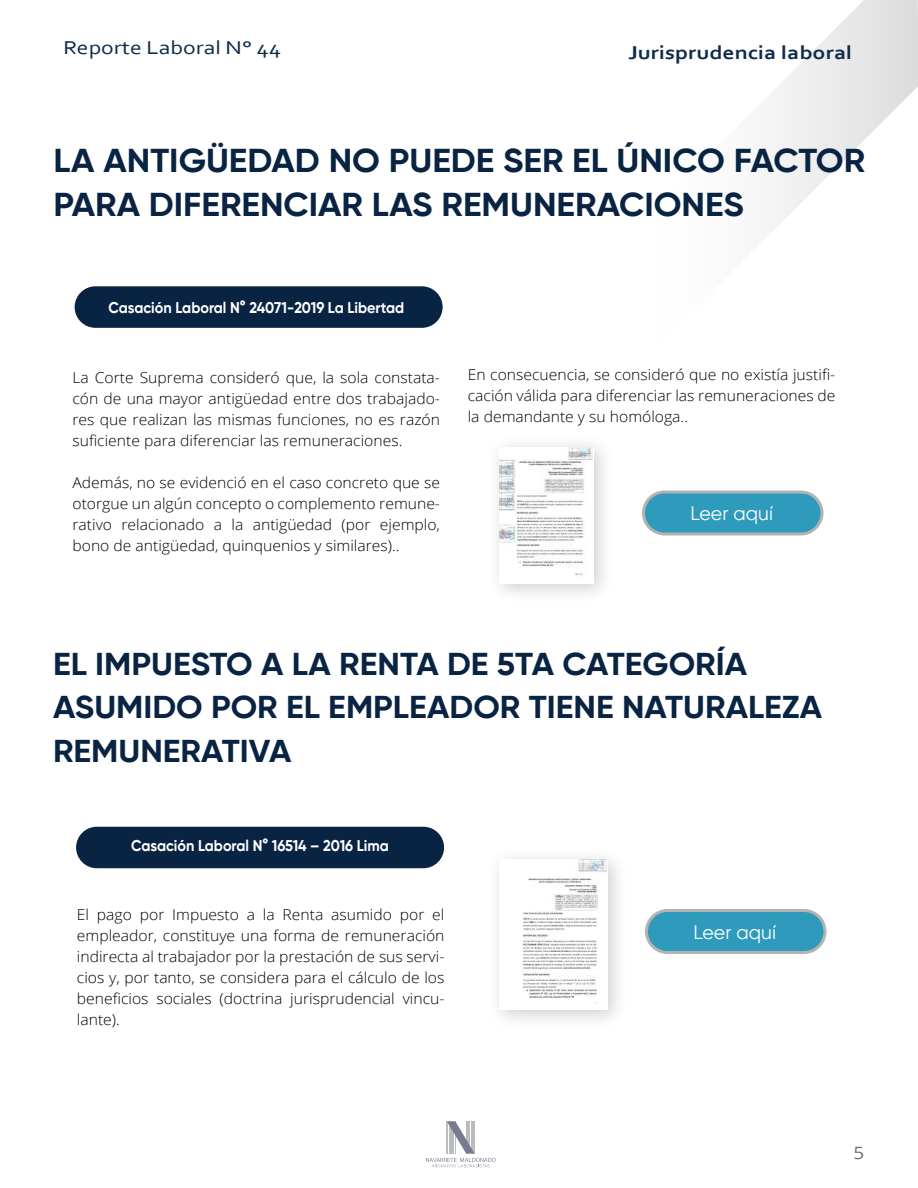
<style>
.page{position:relative;width:918px;height:1188px;background:#fff}
.page>*{position:absolute;margin:0;border:0;box-sizing:border-box;transform-origin:0 0}
.t1{font:700 33px/43.5px "Gilroy";color:#092342;scale:1.06 1}
.t2{font:700 31.5px/43.5px "Gilroy";color:#092342;scale:1.06 1}
.t3{font:700 19.5px "Corbel";color:#0e2c49;scale:1.21 1}
.t4{font:19.5px "Corbel";color:#0e2c49;scale:1.21 1}
.t5{font:19.5px "Gilroy";color:#fff}
.t6{font:16.95px "Open Sans";color:#6d6d6d;scale:1.11 1}
.t7{font:700 15.45px "Gilroy";color:#fff;scale:.93 1}
.t8{font:300 15px/21px "Open Sans";color:#000;text-align:justify;scale:1.05 1}
</style>
<div class="page">
<div style="left:75px;top:286px;width:368px;height:42px;background:#092342;border-radius:21px"></div>
<svg style="left:770px;top:0;width:148px;height:233px"></svg>
<svg style="left:426px;top:1121px;width:70px;height:46px"></svg>
<div style="left:644px;top:492px;width:178px;height:42px;background:#2e9bbc;border-radius:21px"></div>
<div style="left:642px;top:490px;width:182px;height:46px;border:3px solid #b3b3b3;border-radius:21px"></div>
<img style="left:678px;top:490px;width:144px;height:46px">
<div style="left:76px;top:827px;width:368px;height:41px;background:#092342;border-radius:21px"></div>
<div style="left:646px;top:910px;width:179px;height:42px;background:#2e9bbc;border-radius:21px"></div>
<div style="left:645px;top:909px;width:181px;height:45px;border:3px solid #b3b3b3;border-radius:21px"></div>
<img style="left:681px;top:909px;width:144px;height:45px">
<img style="left:497px;top:444px;width:107px;height:150px">
<img style="left:500px;top:447px;width:94px;height:137px">
<img style="left:522px;top:860px;width:86px;height:144px">
<h3 class="t4" style="left:63px;top:36px;width:181px">Reporte Laboral N° 44</h3>
<h3 class="t3" style="left:628px;top:41px;width:186px">Jurisprudencia laboral</h3>
<h1 class="t1" style="left:54px;top:139px;width:767px">LA ANTIGÜEDAD NO PUEDE SER EL ÚNICO FACTOR<br>PARA DIFERENCIAR LAS REMUNERACIONES</h1>
<p class="t7" style="left:108px;top:298px;width:320px">Casación Laboral N° 24071-2019 La Libertad</p>
<p class="t8" style="left:72px;top:366px;width:352px">La Corte Suprema consideró que, la sola constata&shy;cón de una mayor antigüedad entre dos trabajado&shy;res que realizan las mismas funciones, no es razón suficiente para diferenciar las remuneraciones.</p>
<p class="t8" style="left:72px;top:471px;width:352px">Además, no se evidenció en el caso concreto que se otorgue un algún concepto o complemento remune&shy;rativo relacionado a la antigüedad (por ejemplo, bono de antigüedad, quinquenios y similares)..</p>
<p class="t8" style="left:468px;top:364px;width:352px">En consecuencia, se consideró que no existía justifi&shy;cación válida para diferenciar las remuneraciones de la demandante y su homóloga..</p>
<h3 class="t5" style="left:691px;top:501px;width:84px">Leer aquí</h3>
<h2 class="t2" style="left:53px;top:642px;width:727px">EL IMPUESTO A LA RENTA DE 5TA CATEGORÍA<br>ASUMIDO POR EL EMPLEADOR TIENE NATURALEZA<br>REMUNERATIVA</h2>
<p class="t7" style="left:131px;top:836px;width:279px">Casación Laboral N° 16514 – 2016 Lima</p>
<p class="t8" style="left:77px;top:904px;width:352px">El pago por Impuesto a la Renta asumido por el empleador, constituye una forma de remuneración indirecta al trabajador por la prestación de sus servi&shy;cios y, por tanto, se considera para el cálculo de los beneficios sociales (doctrina jurisprudencial vincu&shy;lante).</p>
<h3 class="t5" style="left:694px;top:920px;width:84px">Leer aquí</h3>
<p class="t6" style="left:854px;top:1141px;width:11px">5</p>
</div>
